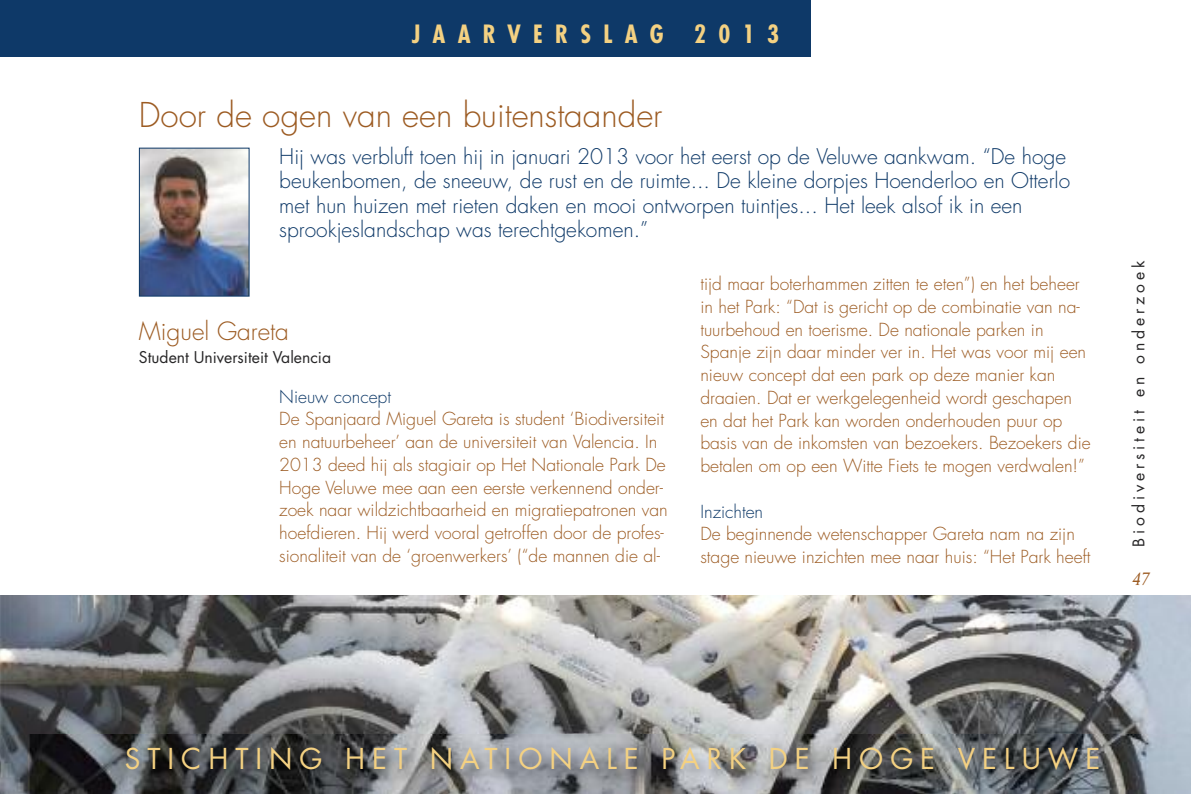
<style>
.page{position:relative;width:1191px;height:794px;background:#fff}
.page>*{position:absolute;margin:0;border:0;box-sizing:border-box;transform-origin:0 0}
.t1{font:300 33.25px "Futura";color:#9c5b22}
.t2{font:28px "Futura";letter-spacing:.25em;color:#f4d182}
.t3{font:700 condensed 24.5px "Futura";letter-spacing:.5em;color:#f4d182}
.t4{font:300 24.5px "Futura";color:#9c5b22}
.t5{font:italic 24.5px "Disturbance";color:#9c5b22}
.t6{font:300 21px/24.5px "Futura";color:#0e3968}
.t7{font:300 17.5px/22.8px "Futura";color:#9c5b22}
.t8{font:300 17.5px "Futura";color:#0e3968}
.t9{font:15.75px "Futura";color:#272627}
.t10{font:15.75px "Futura";letter-spacing:.25em;color:#272627}
</style>
<div class="page">
<div style="left:0;top:0;width:811px;height:57px;background:#0e3968"></div>
<img style="left:0;top:595px;width:1191px;height:199px">
<img style="left:28px;top:734px;width:1163px;height:60px">
<img style="left:141px;top:150px;width:106px;height:144px">
<div style="left:139px;top:148px;width:110px;height:148px;border:1px solid #0e3968"></div>
<h3 class="t3" style="left:412px;top:24px;width:369px">JAARVERSLAG 2013</h3>
<h1 class="t1" style="left:139px;top:99px;width:525px">Door de ogen van een buitenstaander</h1>
<p class="t6" style="left:279px;top:146px;width:792px">Hij was verbluft toen hij in januari 2013 voor het eerst op de Veluwe aankwam. “De hoge beukenbomen, de sneeuw, de rust en de ruimte... De kleine dorpjes Hoenderloo en Otterlo met hun huizen met rieten daken en mooi ontworpen tuintjes... Het leek alsof ik in een sprookjeslandschap was terechtgekomen.”</p>
<h3 class="t4" style="left:139px;top:320px;width:152px">Miguel Gareta</h3>
<p class="t9" style="left:139px;top:350px;width:194px">Student Universiteit Valencia</p>
<p class="t8" style="left:279px;top:388px;width:113px">Nieuw concept</p>
<p class="t7" style="left:279px;top:409px;width:390px">De Spanjaard Miguel Gareta is student ‘Biodiversiteit en natuurbeheer’ aan de universiteit van Valencia. In 2013 deed hij als stagiair op Het Nationale Park De Hoge Veluwe mee aan een eerste verkennend onder&shy;zoek naar wildzichtbaarheid en migratiepatronen van hoefdieren. Hij werd vooral getroffen door de profes&shy;sionaliteit van de ‘groenwerkers’ (“de mannen die al-</p>
<p class="t7" style="left:700px;top:274px;width:392px">tijd maar boterhammen zitten te eten”) en het beheer in het Park: “Dat is gericht op de combinatie van na&shy;tuurbehoud en toerisme. De nationale parken in Spanje zijn daar minder ver in. Het was voor mij een nieuw concept dat een park op deze manier kan draaien. Dat er werkgelegenheid wordt geschapen en dat het Park kan worden onderhouden puur op basis van de inkomsten van bezoekers. Bezoekers die betalen om op een Witte Fiets te mogen verdwalen!”</p>
<p class="t8" style="left:700px;top:503px;width:64px">Inzichten</p>
<p class="t7" style="left:700px;top:524px;width:391px">De beginnende wetenschapper Gareta nam na zijn stage nieuwe inzichten mee naar huis: “Het Park heeft</p>
<p class="t10" style="left:1131px;top:547px;width:288px;rotate:-90deg">Biodiversiteit en onderzoek</p>
<h3 class="t5" style="left:1132px;top:559px;width:20px">47</h3>
<h2 class="t2" style="left:125px;top:746px;width:977px">STICHTING HET NATIONALE PARK DE HOGE VELUWE</h2>
</div>
